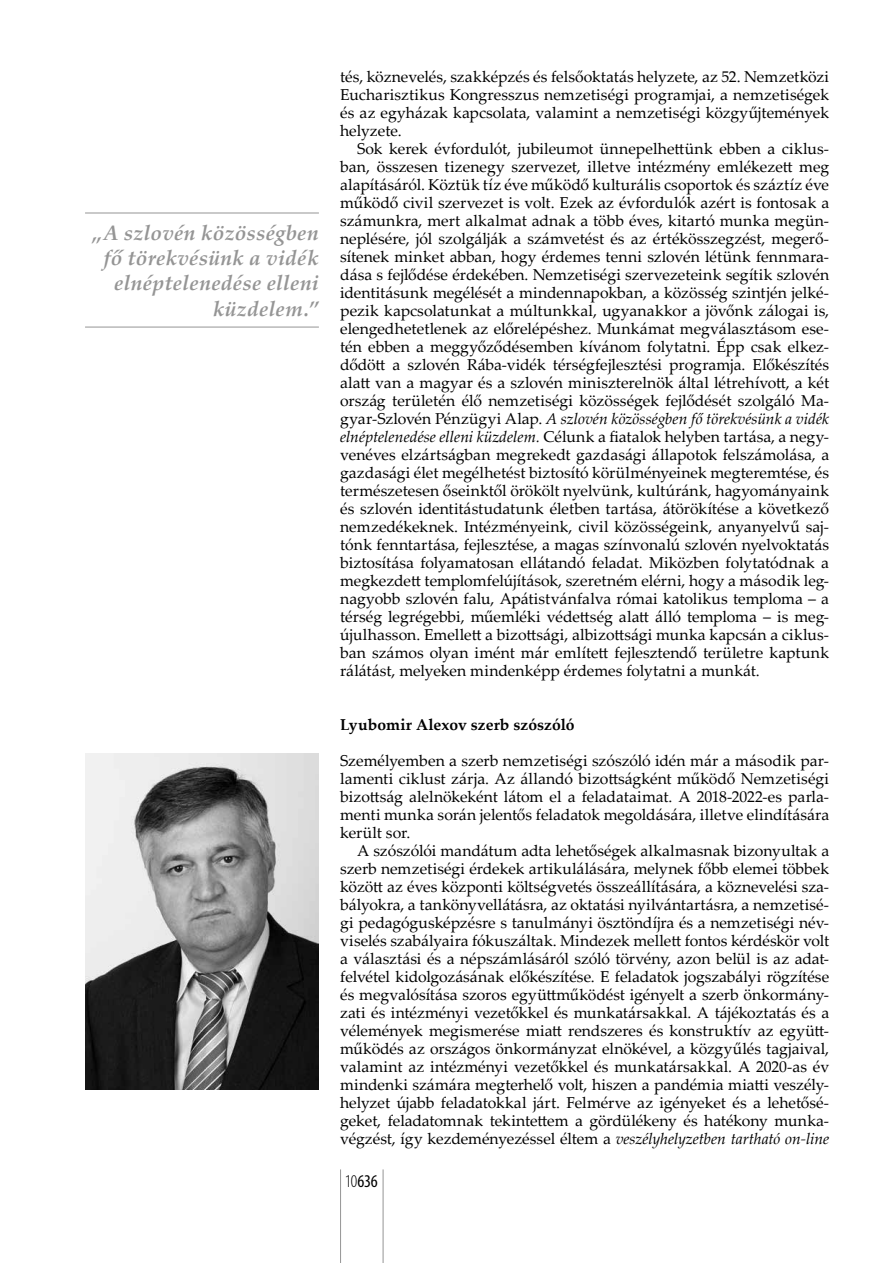
<style>
.page{position:relative;width:893px;height:1263px;background:#fff}
.page>*{position:absolute;margin:0;border:0;box-sizing:border-box;transform-origin:0 0}
.t1{font:italic 700 21px/25.2px "Palatino Linotype";letter-spacing:.01em;color:#959595;text-align:right}
.t2{font:condensed 18px "Myriad Pro";color:#000}
.t3{font:15.75px/18px "Palatino Linotype";letter-spacing:-.005em;color:#000;text-align:justify}
.t4{font:700 15.75px "Palatino Linotype";letter-spacing:.005em;color:#000}
.s1{font-style:italic}
.s2{font-weight:300}
</style>
<div class="page">
<hr style="left:383px;top:1169px;width:1px;height:94px;background:#959595">
<hr style="left:340px;top:1169px;width:1px;height:94px;background:#959595">
<hr style="left:85px;top:213px;width:234px;height:1px;background:#959595">
<hr style="left:85px;top:327px;width:234px;height:1px;background:#959595">
<img style="left:85px;top:753px;width:234px;height:337px">
<h1 class="t1" style="left:92px;top:219px;width:228px">„A szlovén közösségben fő törekvésünk a vidék elnéptelenedése elleni küzdelem.”</h1>
<p class="t3" style="left:340px;top:67px;width:490px">tés, köznevelés, szakképzés és felsőoktatás helyzete, az 52. Nemzetközi Eucharisztikus Kongresszus nemzetiségi programjai, a nemzetiségek és az egyházak kapcsolata, valamint a nemzetiségi közgyűjtemények helyzete.</p>
<p class="t3" style="left:340px;top:139px;width:490px;text-indent:17px">Sok kerek évfordulót, jubileumot ünnepelhettünk ebben a ciklus&shy;ban, összesen tizenegy szervezet, illetve intézmény emlékezett meg alapításáról. Köztük tíz éve működő kulturális csoportok és száztíz éve működő civil szervezet is volt. Ezek az évfordulók azért is fontosak a számunkra, mert alkalmat adnak a több éves, kitartó munka megün&shy;neplésére, jól szolgálják a számvetést és az értékösszegzést, megerő&shy;sítenek minket abban, hogy érdemes tenni szlovén létünk fennmara&shy;dása s fejlődése érdekében. Nemzetiségi szervezeteink segítik szlovén identitásunk megélését a mindennapokban, a közösség szintjén jelké&shy;pezik kapcsolatunkat a múltunkkal, ugyanakkor a jövőnk zálogai is, elengedhetetlenek az előrelépéshez. Munkámat megválasztásom ese&shy;tén ebben a meggyőződésemben kívánom folytatni. Épp csak elkez&shy;dődött a szlovén Rába-vidék térségfejlesztési programja. Előkészítés alatt van a magyar és a szlovén miniszterelnök által létrehívott, a két ország területén élő nemzetiségi közösségek fejlődését szolgáló Ma&shy;gyar-Szlovén Pénzügyi Alap. <span class="s1">A szlovén közösségben fő törekvésünk a vidék elnéptelenedése elleni küzdelem.</span> Célunk a fiatalok helyben tartása, a negy&shy;venéves elzártságban megrekedt gazdasági állapotok felszámolása, a gazdasági élet megélhetést biztosító körülményeinek megteremtése, és természetesen őseinktől örökölt nyelvünk, kultúránk, hagyományaink és szlovén identitástudatunk életben tartása, átörökítése a következő nemzedékeknek. Intézményeink, civil közösségeink, anyanyelvű saj&shy;tónk fenntartása, fejlesztése, a magas színvonalú szlovén nyelvoktatás biztosítása folyamatosan ellátandó feladat. Miközben folytatódnak a megkezdett templomfelújítások, szeretném elérni, hogy a második leg&shy;nagyobb szlovén falu, Apátistvánfalva római katolikus temploma – a térség legrégebbi, műemléki védettség alatt álló temploma – is meg&shy;újulhasson. Emellett a bizottsági, albizottsági munka kapcsán a ciklus&shy;ban számos olyan imént már említett fejlesztendő területre kaptunk rálátást, melyeken mindenképp érdemes folytatni a munkát.</p>
<p class="t4" style="left:340px;top:713px;width:236px">Lyubomir Alexov szerb szószóló</p>
<p class="t3" style="left:340px;top:751px;width:490px">Személyemben a szerb nemzetiségi szószóló idén már a második par&shy;lamenti ciklust zárja. Az állandó bizottságként működő Nemzetiségi bizottság alelnökeként látom el a feladataimat. A 2018-2022-es parla&shy;menti munka során jelentős feladatok megoldására, illetve elindítására került sor.</p>
<p class="t3" style="left:340px;top:841px;width:491px;text-indent:17px">A szószólói mandátum adta lehetőségek alkalmasnak bizonyultak a szerb nemzetiségi érdekek artikulálására, melynek főbb elemei többek között az éves központi költségvetés összeállítására, a köznevelési sza&shy;bályokra, a tankönyvellátásra, az oktatási nyilvántartásra, a nemzetisé&shy;gi pedagógusképzésre s tanulmányi ösztöndíjra és a nemzetiségi név&shy;viselés szabályaira fókuszáltak. Mindezek mellett fontos kérdéskör volt a választási és a népszámlásáról szóló törvény, azon belül is az adat&shy;felvétel kidolgozásának előkészítése. E feladatok jogszabályi rögzítése és megvalósítása szoros együttműködést igényelt a szerb önkormány&shy;zati és intézményi vezetőkkel és munkatársakkal. A tájékoztatás és a vélemények megismerése miatt rendszeres és konstruktív az együtt&shy;működés az országos önkormányzat elnökével, a közgyűlés tagjaival, valamint az intézményi vezetőkkel és munkatársakkal. A 2020-as év mindenki számára megterhelő volt, hiszen a pandémia miatti veszély&shy;helyzet újabb feladatokkal járt. Felmérve az igényeket és a lehetősé&shy;geket, feladatomnak tekintettem a gördülékeny és hatékony munka&shy;végzést, így kezdeményezéssel éltem a <span class="s1">veszélyhelyzetben tartható on-line</span></p>
<p class="t2" style="left:345px;top:1170px;width:34px"><span class="s2">10</span>636</p>
</div>
